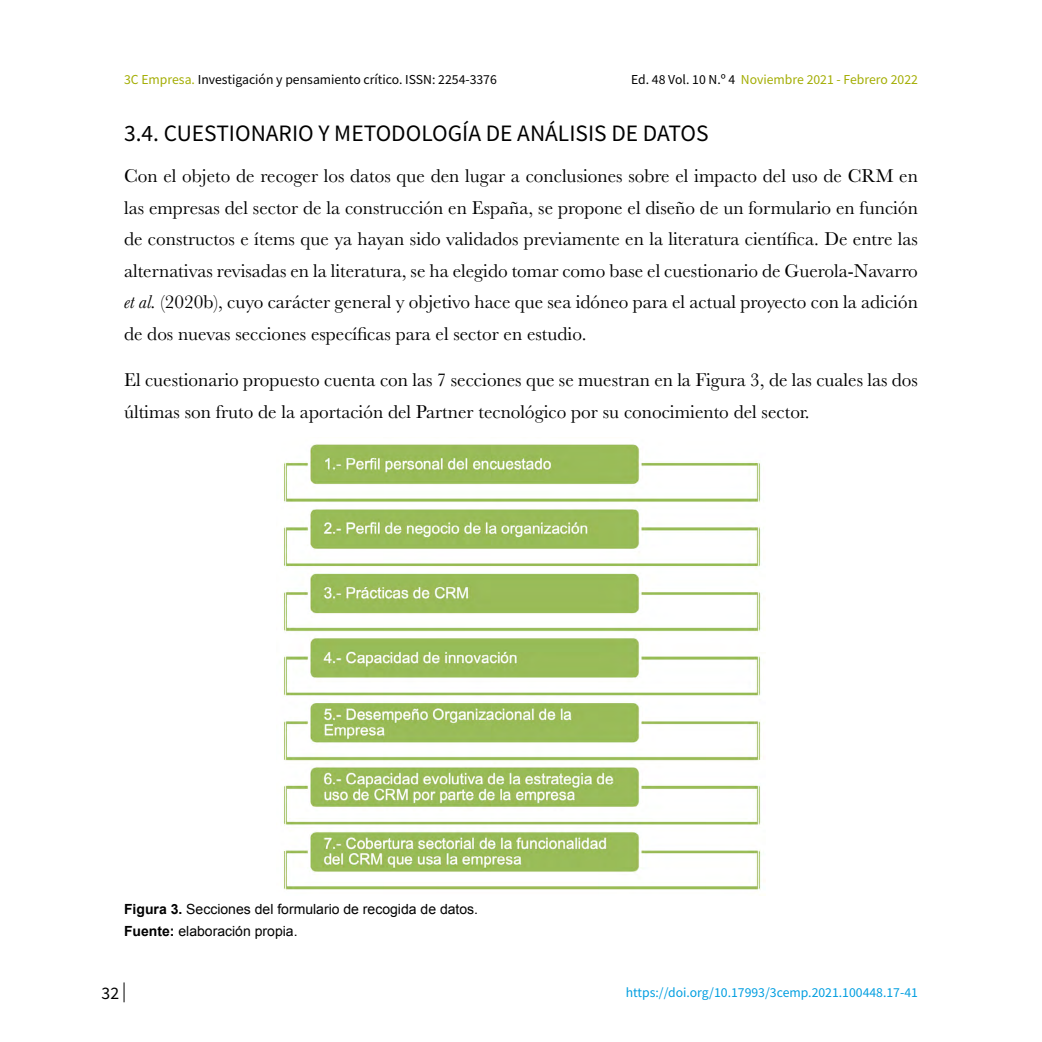
<style>
.page{position:relative;width:1042px;height:1042px;background:#fff}
.page>*{position:absolute;margin:0;border:0;box-sizing:border-box;transform-origin:0 0}
.t1{font:21px "Noto Sans HK";color:#000}
.t2{font:19.25px/31.5px "Baskerville";color:#000;text-align:justify}
.t3{font:15.75px "Noto Sans HK";color:#000}
.t4{font:14px/22.4px "Arial";color:#000}
.t5{font:12.25px "Noto Sans HK";color:#000}
.t6{font:12.25px "Noto Sans HK";color:#009ee0}
.t7{font:12.25px "Noto Sans HK";color:#a3ad03}
.s1{color:#a3ad03}
.s2{color:#000}
.s3{font-style:italic}
.s4{font-weight:700}
</style>
<div class="page">
<svg style="left:124px;top:982px;width:1px;height:20px"></svg>
<img style="left:282px;top:444px;width:482px;height:446px">
<p class="t5" style="left:124px;top:73px;width:374px"><span class="s1">3C Empresa.</span> Investigación y pensamiento crítico. ISSN: 2254-3376</p>
<p class="t7" style="left:631px;top:73px;width:288px"><span class="s2">Ed. 48 Vol. 10 N.º 4</span> Noviembre 2021 - Febrero 2022</p>
<p class="t1" style="left:124px;top:121px;width:586px">3.4. CUESTIONARIO Y METODOLOGÍA DE ANÁLISIS DE DATOS</p>
<p class="t2" style="left:124px;top:160px;width:795px">Con el objeto de recoger los datos que den lugar a conclusiones sobre el impacto del uso de CRM en las empresas del sector de la construcción en España, se propone el diseño de un formulario en función de constructos e ítems que ya hayan sido validados previamente en la literatura científica. De entre las alternativas revisadas en la literatura, se ha elegido tomar como base el cuestionario de Guerola-Navarro <span class="s3">et al.</span> (2020b), cuyo carácter general y objetivo hace que sea idóneo para el actual proyecto con la adición de dos nuevas secciones específicas para el sector en estudio.</p>
<p class="t2" style="left:124px;top:364px;width:795px">El cuestionario propuesto cuenta con las 7 secciones que se muestran en la Figura 3, de las cuales las dos últimas son fruto de la aportación del Partner tecnológico por su conocimiento del sector.</p>
<p class="t4" style="left:124px;top:898px;width:356px"><span class="s4">Figura 3.</span> Secciones del formulario de recogida de datos.<br><span class="s4">Fuente:</span> elaboración propia.</p>
<p class="t3" style="left:102px;top:984px;width:19px">32</p>
<p class="t6" style="left:626px;top:986px;width:294px">https://doi.org/10.17993/3cemp.2021.100448.17-41</p>
</div>
